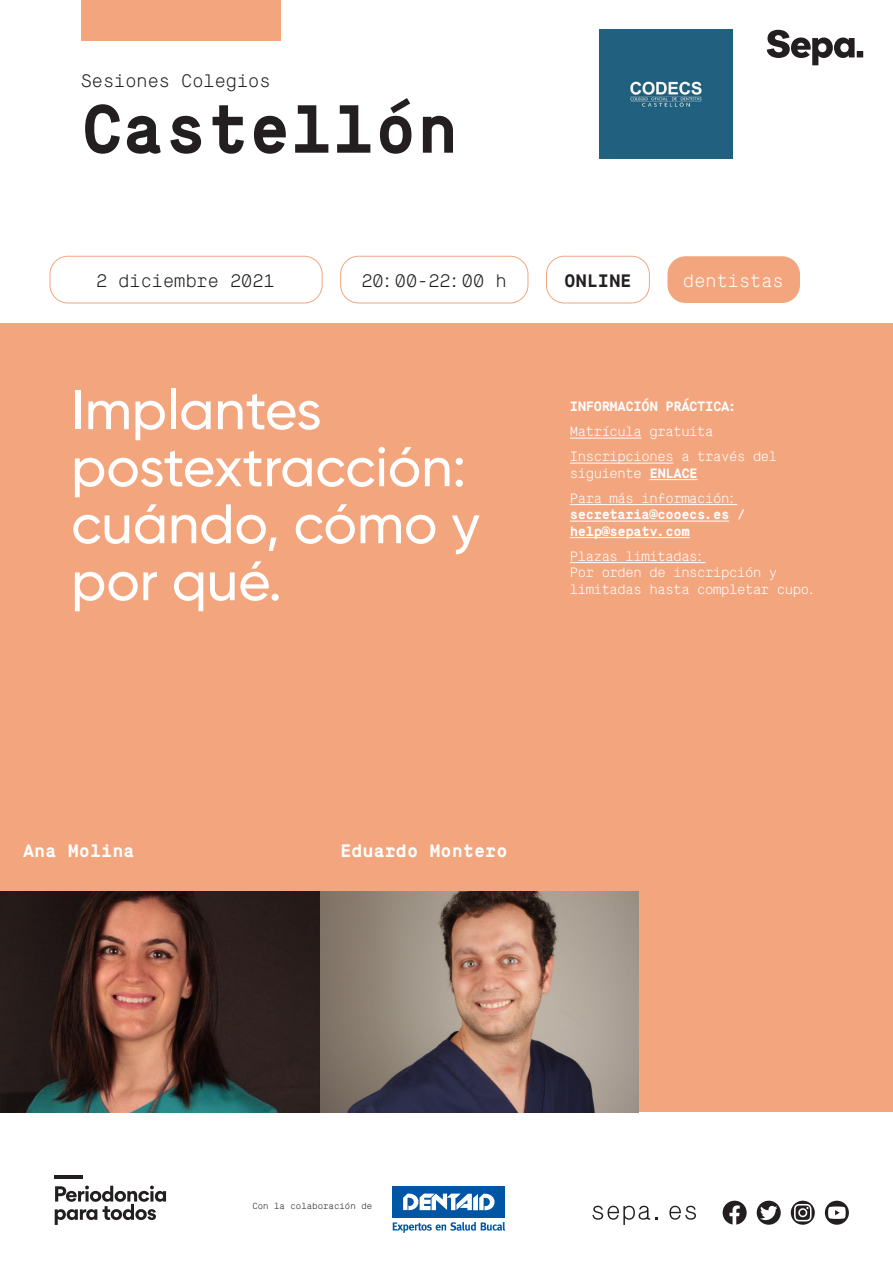
<style>
.page{position:relative;width:893px;height:1263px;background:#fff}
.page>*{position:absolute;margin:0;border:0;box-sizing:border-box;transform-origin:0 0}
.t1{font:700 67.65px "Maison Mono";color:#231f20}
.t2{font:500 55.5px/57px "Gilroy";color:#fff}
.t3{font:300 18px "Maison Mono";color:#231f20}
.t4{font:700 18px "Maison Mono";color:#fff}
.t5{font:300 18px "Maison Mono";color:#fff}
.t6{font:700 18px "Maison Mono";color:#231f20}
.t7{font:300 13.5px/16.5px "Maison Mono";letter-spacing:-.03em;color:#fff}
.t8{font:700 13.5px "Maison Mono";letter-spacing:-.03em;color:#fff}
.t9{font:300 8.85px "Maison Mono";color:#231f20}
.s1{font-weight:700}
</style>
<div class="page">
<div style="left:0;top:324px;width:893px;height:788px;background:#f3a57e"></div>
<div style="left:81px;top:0;width:200px;height:40px;background:#f3a57e"></div>
<svg style="left:55px;top:1185px;width:111px;height:40px"></svg>
<hr style="left:54px;top:1176px;width:29px;height:3px;background:#231f20">
<svg style="left:767px;top:30px;width:96px;height:35px"></svg>
<svg style="left:592px;top:1206px;width:66px;height:19px"></svg>
<svg style="left:669px;top:1206px;width:27px;height:14px"></svg>
<svg style="left:723px;top:1201px;width:24px;height:24px"></svg>
<svg style="left:757px;top:1201px;width:24px;height:24px"></svg>
<svg style="left:791px;top:1201px;width:24px;height:24px"></svg>
<svg style="left:825px;top:1201px;width:24px;height:24px"></svg>
<img style="left:0;top:891px;width:638px;height:221px">
<div style="left:50px;top:256px;width:273px;height:47px;border:1px solid #f3a57e;border-radius:18px"></div>
<div style="left:340px;top:256px;width:188px;height:47px;border:1px solid #f3a57e;border-radius:18px"></div>
<div style="left:667px;top:256px;width:133px;height:47px;background:#f3a57e;border-radius:18px"></div>
<div style="left:546px;top:256px;width:104px;height:47px;border:1px solid #f3a57e;border-radius:18px"></div>
<svg style="left:393px;top:1222px;width:112px;height:11px"></svg>
<div style="left:393px;top:1186px;width:112px;height:32px;background:#0155a5"></div>
<svg style="left:403px;top:1193px;width:92px;height:18px"></svg>
<hr style="left:570px;top:438px;width:71px;height:1px;background:#fff">
<hr style="left:570px;top:463px;width:103px;height:1px;background:#fff">
<hr style="left:649px;top:479px;width:49px;height:1px;background:#fff">
<hr style="left:570px;top:504px;width:167px;height:1px;background:#fff">
<hr style="left:570px;top:521px;width:159px;height:1px;background:#fff">
<hr style="left:570px;top:537px;width:120px;height:1px;background:#fff">
<hr style="left:570px;top:562px;width:136px;height:1px;background:#fff">
<img style="left:600px;top:29px;width:133px;height:130px">
<p class="t3" style="left:81px;top:71px;width:191px">Sesiones Colegios</p>
<p class="t1" style="left:81px;top:87px;width:379px">Castellón</p>
<p class="t3" style="left:96px;top:270px;width:180px">2 diciembre 2021</p>
<p class="t3" style="left:361px;top:270px;width:147px">20:00-22:00 h</p>
<p class="t6" style="left:564px;top:269px;width:68px">ONLINE</p>
<p class="t5" style="left:683px;top:270px;width:102px">dentistas</p>
<p class="t2" style="left:71px;top:381px;width:410px">Implantes postextracción: cuándo, cómo y por qué.</p>
<p class="t8" style="left:570px;top:398px;width:169px">INFORMACIÓN PRÁCTICA:</p>
<p class="t7" style="left:570px;top:424px;width:145px">Matrícula gratuita</p>
<p class="t7" style="left:570px;top:449px;width:209px">Inscripciones a través del siguiente <span class="s1">ENLACE</span></p>
<p class="t7" style="left:570px;top:490px;width:169px">Para más información:</p>
<p class="t8" style="left:570px;top:506px;width:177px">secretaria@cooecs.es /</p>
<p class="t8" style="left:570px;top:522px;width:121px">help@sepatv.com</p>
<p class="t7" style="left:570px;top:548px;width:137px">Plazas limitadas:</p>
<p class="t7" style="left:570px;top:565px;width:249px">Por orden de inscripción y limitadas hasta completar cupo.</p>
<p class="t4" style="left:23px;top:840px;width:113px">Ana Molina</p>
<p class="t4" style="left:340px;top:840px;width:169px">Eduardo Montero</p>
<p class="t9" style="left:252px;top:1201px;width:121px">Con la colaboración de</p>
</div>
